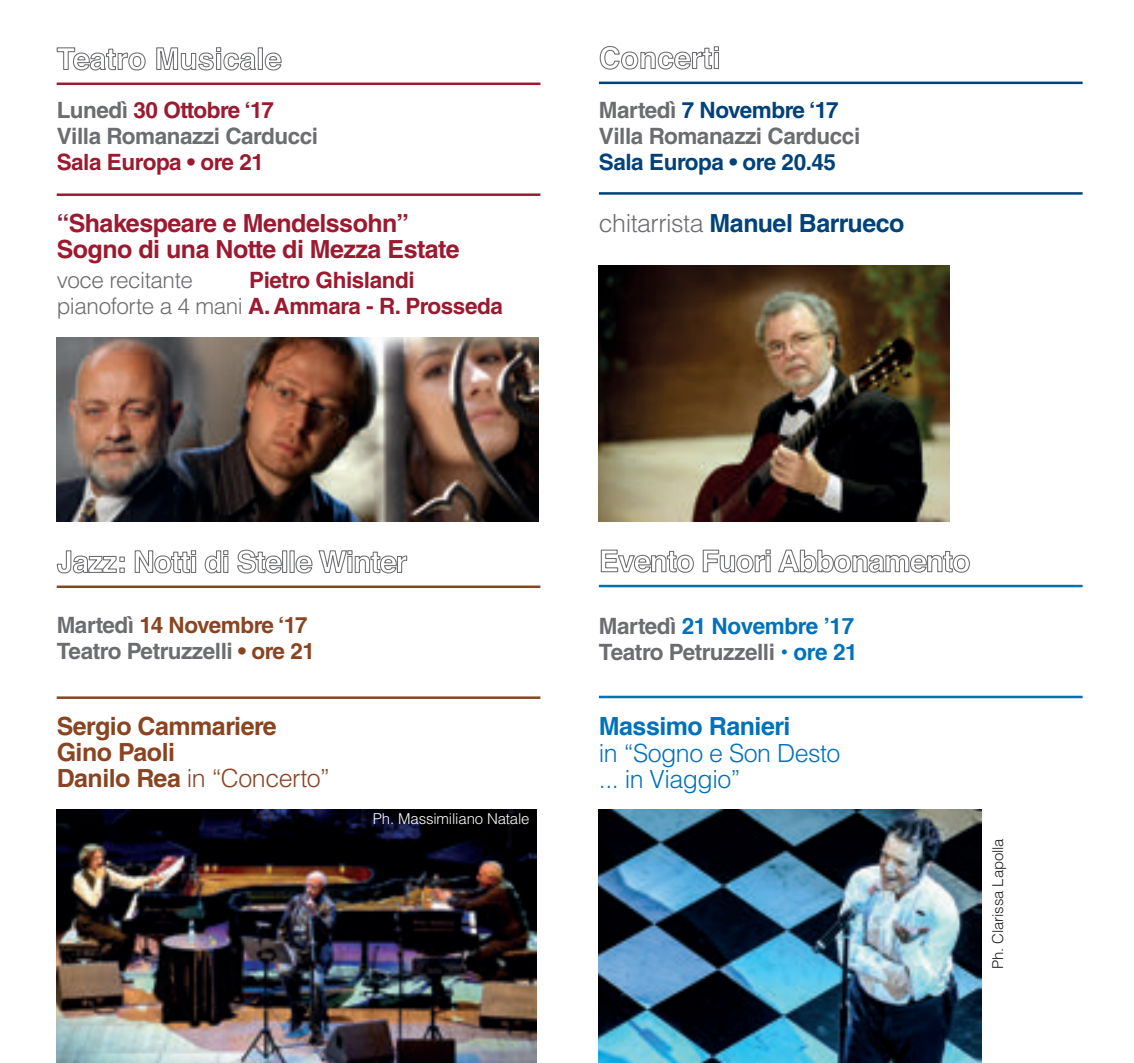
<style>
.page{position:relative;width:1134px;height:1063px;background:#fff}
.page>*{position:absolute;margin:0;border:0;box-sizing:border-box;transform-origin:0 0}
.t1{font:700 25px/26.2px "Helvetica LT Std";letter-spacing:-.02em;color:#9c1a30}
.t2{font:700 25px/26.2px "Helvetica LT Std";letter-spacing:-.02em;color:#8a4421}
.t3{font:300 25px/26.2px "Helvetica LT Std";letter-spacing:-.02em;color:#0072bc}
.t4{font:700 25px "Helvetica LT Std";letter-spacing:-.02em;color:#004279}
.t5{font:700 25px "Helvetica";letter-spacing:-.02em;color:#0072bc}
.t6{font:700 22.5px/26.2px "Helvetica LT Std";letter-spacing:-.02em;color:#6c6d70}
.t7{font:700 22.5px/26.2px "Helvetica LT Std";letter-spacing:-.02em;color:#9c1a30}
.t8{font:700 22.5px "Helvetica";letter-spacing:-.02em;color:#0072bc}
.t9{font:700 22.5px "Helvetica LT Std";letter-spacing:-.02em;color:#004279}
.t10{font:300 22.5px "Helvetica LT Std";letter-spacing:-.02em;color:#6c6d70}
.t11{font:300 15px "Helvetica LT Std";letter-spacing:-.01em;color:#fff}
.t12{font:300 15px "Helvetica LT Std";letter-spacing:-.01em;color:#231f20}
.s1{color:#9c1a30}
.s2{font-weight:300;color:#6c6d70}
.s3{color:#004279}
.s4{color:#8a4421}
.s5{font-weight:300}
.s6{font-family:"Helvetica LT Std";color:#6c6d70}
.s7{font-family:"Helvetica";color:#0072bc}
</style>
<div class="page">
<svg style="left:56px;top:47px;width:90px;height:24px"></svg>
<svg style="left:156px;top:47px;width:100px;height:24px"></svg>
<div style="left:258px;top:47px;width:5px;height:23px;border:1px solid #6c6d70"></div>
<svg style="left:264px;top:52px;width:18px;height:19px"></svg>
<hr style="left:57px;top:83px;width:483px;height:2px;background:#9c1a30">
<hr style="left:57px;top:193px;width:483px;height:3px;background:#9c1a30">
<svg style="left:599px;top:46px;width:120px;height:24px"></svg>
<div style="left:714px;top:52px;width:5px;height:17px;border:1px solid #6c6d70"></div>
<hr style="left:599px;top:82px;width:483px;height:2px;background:#004279">
<hr style="left:599px;top:192px;width:483px;height:3px;background:#004279">
<img style="left:599px;top:265px;width:350px;height:257px">
<img style="left:57px;top:338px;width:482px;height:184px">
<svg style="left:600px;top:549px;width:94px;height:24px"></svg>
<svg style="left:702px;top:549px;width:69px;height:24px"></svg>
<div style="left:765px;top:555px;width:6px;height:17px;border:1px solid #6c6d70"></div>
<svg style="left:778px;top:549px;width:192px;height:24px"></svg>
<hr style="left:599px;top:585px;width:483px;height:2px;background:#0071ad">
<hr style="left:599px;top:696px;width:483px;height:2px;background:#0071ad">
<svg style="left:56px;top:550px;width:69px;height:24px"></svg>
<svg style="left:134px;top:550px;width:62px;height:24px"></svg>
<div style="left:191px;top:556px;width:5px;height:17px;border:1px solid #6c6d70"></div>
<svg style="left:204px;top:550px;width:24px;height:24px"></svg>
<div style="left:223px;top:556px;width:5px;height:17px;border:1px solid #6c6d70"></div>
<svg style="left:237px;top:549px;width:45px;height:25px"></svg>
<div style="left:282px;top:550px;width:5px;height:23px;border:1px solid #6c6d70"></div>
<div style="left:289px;top:550px;width:6px;height:23px;border:1px solid #6c6d70"></div>
<svg style="left:295px;top:550px;width:113px;height:24px"></svg>
<hr style="left:57px;top:586px;width:483px;height:2px;background:#8a4421">
<hr style="left:57px;top:696px;width:483px;height:3px;background:#8a4421">
<img style="left:57px;top:809px;width:479px;height:254px">
<img style="left:599px;top:809px;width:382px;height:254px">
<p class="t6" style="left:57px;top:96px;width:263px">Lunedì <span class="s1">30 Ottobre ‘17<br></span>Villa Romanazzi Carducci</p>
<p class="t7" style="left:57px;top:149px;width:209px">Sala Europa • ore 21</p>
<p class="t1" style="left:57px;top:209px;width:404px">“Shakespeare e Mendelssohn”<br>Sogno di una Notte di Mezza Estate</p>
<p class="t10" style="left:57px;top:266px;width:138px">voce recitante</p>
<p class="t7" style="left:57px;top:266px;width:448px;text-indent:193px">Pietro Ghislandi <span class="s2">pianoforte a 4 mani</span> A. Ammara - R. Prosseda</p>
<p class="t6" style="left:599px;top:96px;width:263px">Martedì <span class="s3">7 Novembre ‘17<br></span>Villa Romanazzi Carducci</p>
<p class="t9" style="left:599px;top:148px;width:239px">Sala Europa • ore 20.45</p>
<p class="t4" style="left:599px;top:208px;width:307px"><span class="s2">chitarrista</span> Manuel Barrueco</p>
<p class="t6" style="left:57px;top:612px;width:260px">Martedì <span class="s4">14 Novembre ‘17<br></span>Teatro Petruzzelli <span class="s4">• ore 21</span></p>
<p class="t2" style="left:57px;top:712px;width:275px">Sergio Cammariere<br>Gino Paoli<br>Danilo Rea <span class="s5">in “Concerto”</span></p>
<p class="t11" style="left:373px;top:809px;width:158px">Ph. Massimiliano Natale</p>
<p class="t8" style="left:599px;top:608px;width:257px"><span class="s6">Martedì</span> 21 Novembre ’17</p>
<p class="t6" style="left:599px;top:639px;width:260px">Teatro Petruzzelli <span class="s7">• ore 21</span></p>
<p class="t5" style="left:599px;top:706px;width:193px">Massimo Ranieri</p>
<p class="t3" style="left:599px;top:739px;width:243px">in “Sogno e Son Desto ... in Viaggio”</p>
<p class="t12" style="left:988px;top:969px;width:132px;rotate:-90deg">Ph. Clarissa Lapolla</p>
</div>
